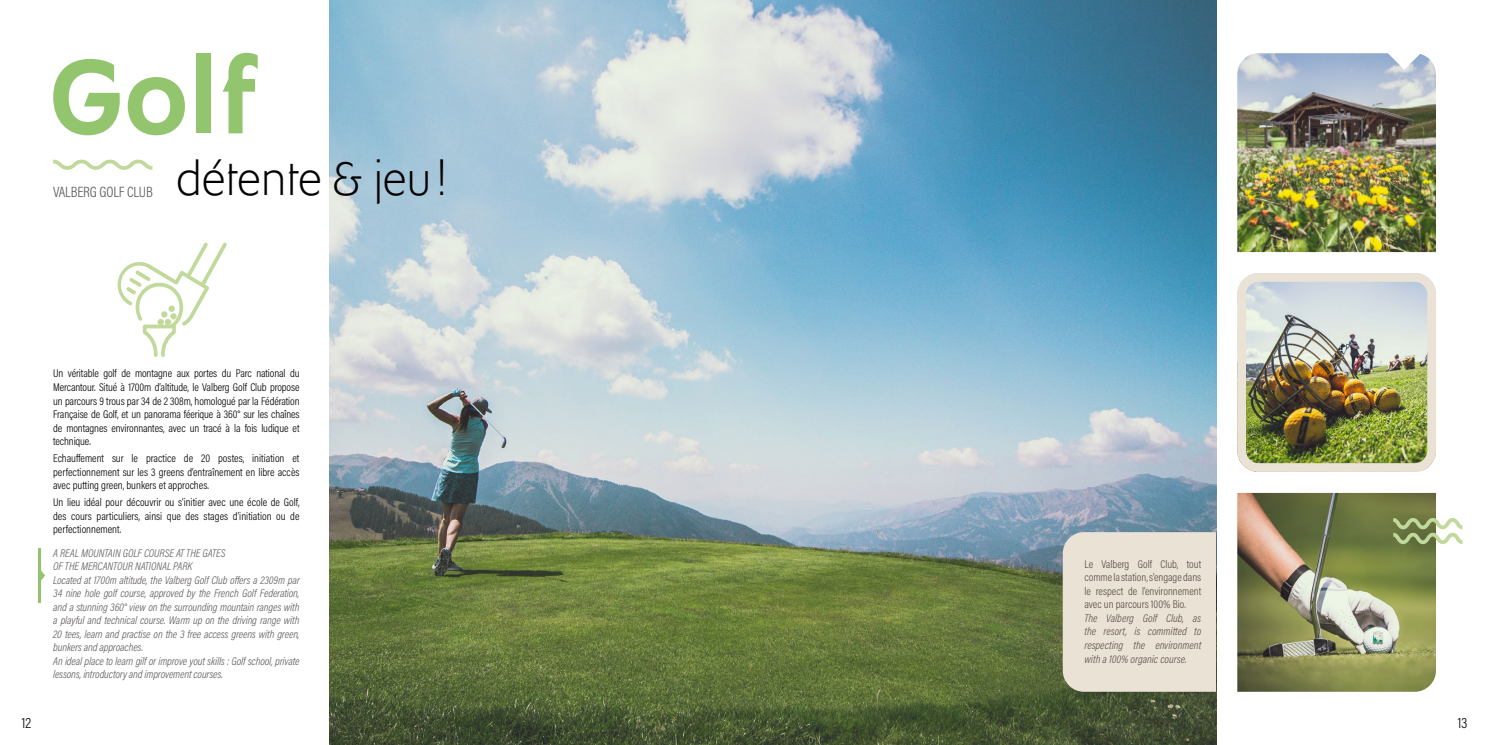
<style>
.page{position:relative;width:1489px;height:745px;background:#fff}
.page>*{position:absolute;margin:0;border:0;box-sizing:border-box;transform-origin:0 0}
.t1{font:700 106.25px "Ysans Std";color:#92c56e}
.t2{font:300 47.5px "Ysans Std";letter-spacing:-.02em;color:#000;scale:.96 1}
.t3{font:300 15px "Acumin Pro Cond";letter-spacing:-.01em;color:#5d5958}
.t4{font:300 15px "Acumin Pro Cond";color:#000}
.t5{font:300 11.25px/13.5px "Acumin Pro Cond";color:#000;text-align:justify}
.t6{font:italic 300 11.25px/13.5px "Acumin Pro Cond";letter-spacing:-.01em;color:#5d5958}
.t7{font:300 11.25px/13.5px "Acumin Pro Cond";color:#5c4d45;text-align:justify}
.t8{font:italic 300 11.25px/13.5px "Acumin Pro Cond";color:#5c4d45;text-align:justify}
</style>
<div class="page">
<img style="left:330px;top:0;width:885px;height:744px">
<svg style="left:53px;top:159px;width:100px;height:11px"></svg>
<svg style="left:41px;top:570px;width:4px;height:11px"></svg>
<hr style="left:38px;top:548px;width:3px;height:54px;background:#92c56e">
<svg style="left:117px;top:242px;width:110px;height:115px"></svg>
<img style="left:1237px;top:53px;width:198px;height:199px">
<img style="left:1247px;top:283px;width:188px;height:188px">
<div style="left:1237px;top:273px;width:198px;height:198px;border:9px solid #ebe2d6;border-radius:17px"></div>
<img style="left:1237px;top:492px;width:198px;height:199px">
<svg style="left:1380px;top:53px;width:47px;height:17px"></svg>
<div style="left:1062px;top:531px;width:153px;height:160px;background:#ebe2d6"></div>
<svg style="left:1389px;top:515px;width:74px;height:30px"></svg>
<h1 class="t1" style="left:49px;top:39px;width:210px">Golf</h1>
<h3 class="t3" style="left:53px;top:182px;width:101px">VALBERG GOLF CLUB</h3>
<h2 class="t2" style="left:176px;top:154px;width:284px">détente &amp; jeu!</h2>
<p class="t5" style="left:53px;top:366px;width:248px">Un véritable golf de montagne aux portes du Parc national du Mercantour. Situé à 1700m d’altitude, le Valberg Golf Club propose un parcours 9 trous par 34 de 2 308m, homologué par la Fédération Française de Golf, et un panorama féerique à 360° sur les chaînes de montagnes environnantes, avec un tracé à la fois ludique et technique.</p>
<p class="t5" style="left:53px;top:451px;width:248px">Echauffement sur le practice de 20 postes, initiation et perfectionnement sur les 3 greens d’entraînement en libre accès avec putting green, bunkers et approches.</p>
<p class="t5" style="left:53px;top:495px;width:248px">Un lieu idéal pour découvrir ou s’initier avec une école de Golf, des cours particuliers, ainsi que des stages d’initiation ou de perfectionnement.</p>
<p class="t6" style="left:53px;top:545px;width:248px">A REAL MOUNTAIN GOLF COURSE AT THE GATES<br>OF THE MERCANTOUR NATIONAL PARK<br>Located at 1700m altitude, the Valberg Golf Club offers a 2309m par 34 nine hole golf course, approved by the French Golf Federation, and a stunning 360° view on the surrounding mountain ranges with a playful and technical course. Warm up on the driving range with 20 tees, learn and practise on the 3 free access greens with green, bunkers and approaches.<br>An ideal place to learn gilf or improve yout skills : Golf school, private lessons, introductory and improvement courses.</p>
<p class="t7" style="left:1084px;top:556px;width:118px">Le Valberg Golf Club, tout comme la station, s’engage dans le respect de l’environnement avec un parcours 100% Bio.</p>
<p class="t8" style="left:1084px;top:610px;width:118px">The Valberg Golf Club, as the resort, is committed to respecting the environment with a 100% organic course.</p>
<h3 class="t4" style="left:22px;top:712px;width:11px">12</h3>
<h3 class="t4" style="left:1457px;top:712px;width:11px">13</h3>
</div>
